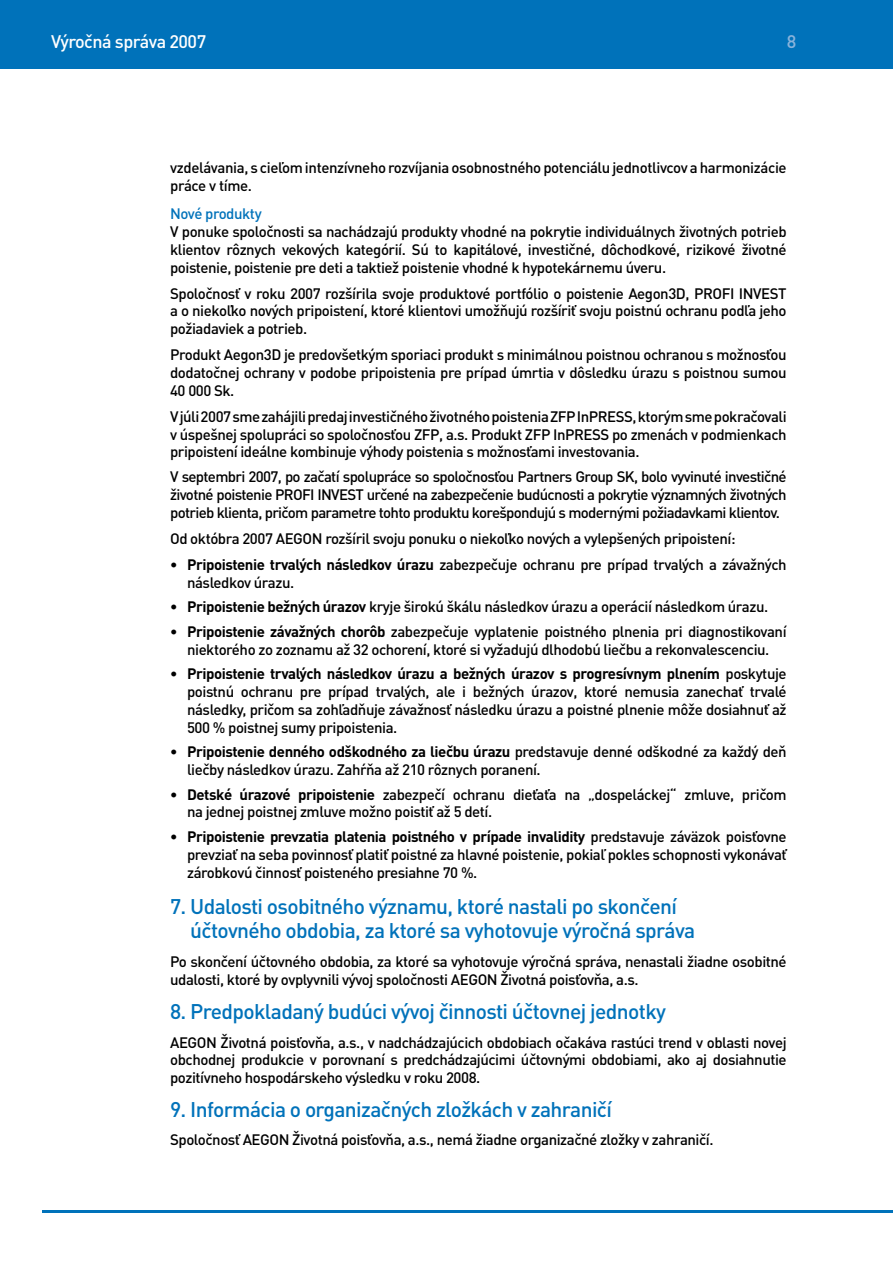
<style>
.page{position:relative;width:893px;height:1263px;background:#fff}
.page>*{position:absolute;margin:0;border:0;box-sizing:border-box;transform-origin:0 0}
.t1{font:500 21px/23.7px "DIN Pro";letter-spacing:-.03em;color:#0072ba}
.t2{font:500 18px "DIN Pro";letter-spacing:-.03em;color:#fff}
.t3{font:500 18px "DIN Pro";color:#89b3db}
.t4{font:500 15px/17.7px "DIN Pro";letter-spacing:-.03em;color:#000;text-align:justify}
.t5{font:500 15px "DIN Pro";letter-spacing:-.03em;color:#0072ba}
.s1{font-weight:700}
</style>
<div class="page">
<div style="left:0;top:0;width:893px;height:68px;background:#0072ba"></div>
<hr style="left:43px;top:1210px;width:850px;height:3px;background:#0072ba">
<p class="t2" style="left:51px;top:29px;width:157px">Výročná správa 2007</p>
<p class="t3" style="left:787px;top:29px;width:11px">8</p>
<p class="t4" style="left:170px;top:158px;width:618px">vzdelávania, s cieľom intenzívneho rozvíjania osobnostného potenciálu jednotlivcov a harmonizácie práce v tíme.</p>
<p class="t5" style="left:170px;top:204px;width:93px">Nové produkty</p>
<p class="t4" style="left:170px;top:222px;width:618px">V ponuke spoločnosti sa nachádzajú produkty vhodné na pokrytie individuálnych životných potrieb klientov rôznych vekových kategórií. Sú to kapitálové, investičné, dôchodkové, rizikové životné poistenie, poistenie pre deti a taktiež poistenie vhodné k hypotekárnemu úveru.</p>
<p class="t4" style="left:170px;top:284px;width:618px">Spoločnosť v roku 2007 rozšírila svoje produktové portfólio o poistenie Aegon3D, PROFI INVEST a o niekoľko nových pripoistení, ktoré klientovi umožňujú rozšíriť svoju poistnú ochranu podľa jeho požiadaviek a potrieb.</p>
<p class="t4" style="left:170px;top:345px;width:618px">Produkt Aegon3D je predovšetkým sporiaci produkt s minimálnou poistnou ochranou s možnosťou dodatočnej ochrany v podobe pripoistenia pre prípad úmrtia v dôsledku úrazu s poistnou sumou 40 000 Sk.</p>
<p class="t4" style="left:170px;top:407px;width:618px">Vjúli 2007 sme zahájili predaj investičného životného poistenia ZFP InPRESS, ktorým sme pokračovali v úspešnej spolupráci so spoločnosťou ZFP, a.s. Produkt ZFP InPRESS po zmenách v podmienkach pripoistení ideálne kombinuje výhody poistenia s možnosťami investovania.</p>
<p class="t4" style="left:170px;top:467px;width:618px">V septembri 2007, po začatí spolupráce so spoločnosťou Partners Group SK, bolo vyvinuté investičné životné poistenie PROFI INVEST určené na zabezpečenie budúcnosti a pokrytie významných životných potrieb klienta, pričom parametre tohto produktu korešpondujú s modernými požiadavkami klientov.</p>
<p class="t4" style="left:170px;top:529px;width:567px">Od októbra 2007 AEGON rozšíril svoju ponuku o niekoľko nových a vylepšených pripoistení:</p>
<p class="t4" style="left:187px;top:555px;width:601px;text-indent:-17px"><span class="s1">• Pripoistenie trvalých následkov úrazu</span> zabezpečuje ochranu pre prípad trvalých a závažných následkov úrazu.</p>
<p class="t4" style="left:170px;top:597px;width:600px"><span class="s1">• Pripoistenie bežných úrazov</span> kryje širokú škálu následkov úrazu a operácií následkom úrazu.</p>
<p class="t4" style="left:170px;top:622px;width:618px;text-align:center"><span class="s1">• Pripoistenie závažných chorôb</span> zabezpečuje vyplatenie poistného plnenia pri diagnostikovaní niektorého zo zoznamu až 32 ochorení, ktoré si vyžadujú dlhodobú liečbu a rekonvalescenciu.</p>
<p class="t4" style="left:187px;top:665px;width:601px;text-indent:-17px"><span class="s1">• Pripoistenie trvalých následkov úrazu a bežných úrazov s progresívnym plnením</span> poskytuje poistnú ochranu pre prípad trvalých, ale i bežných úrazov, ktoré nemusia zanechať trvalé následky, pričom sa zohľadňuje závažnosť následku úrazu a poistné plnenie môže dosiahnuť až 500 % poistnej sumy pripoistenia.</p>
<p class="t4" style="left:187px;top:742px;width:601px;text-indent:-17px"><span class="s1">• Pripoistenie denného odškodného za liečbu úrazu</span> predstavuje denné odškodné za každý deň liečby následkov úrazu. Zahŕňa až 210 rôznych poranení.</p>
<p class="t4" style="left:187px;top:785px;width:601px;text-indent:-17px"><span class="s1">• Detské úrazové pripoistenie</span> zabezpečí ochranu dieťaťa na „dospeláckej“ zmluve, pričom na jednej poistnej zmluve možno poistiť až 5 detí.</p>
<p class="t4" style="left:187px;top:827px;width:601px;text-indent:-17px"><span class="s1">• Pripoistenie prevzatia platenia poistného v prípade invalidity</span> predstavuje záväzok poisťovne prevziať na seba povinnosť platiť poistné za hlavné poistenie, pokiaľ pokles schopnosti vykonávať zárobkovú činnosť poisteného presiahne 70 %.</p>
<h1 class="t1" style="left:190px;top:894px;width:506px;text-indent:-20px">7. Udalosti osobitného významu, ktoré nastali po skončení účtovného obdobia, za ktoré sa vyhotovuje výročná správa</h1>
<p class="t4" style="left:170px;top:952px;width:618px">Po skončení účtovného obdobia, za ktoré sa vyhotovuje výročná správa, nenastali žiadne osobitné udalosti, ktoré by ovplyvnili vývoj spoločnosti AEGON Životná poisťovňa, a.s.</p>
<h1 class="t1" style="left:170px;top:998px;width:497px">8. Predpokladaný budúci vývoj činnosti účtovnej jednotky</h1>
<p class="t4" style="left:170px;top:1033px;width:618px">AEGON Životná poisťovňa, a.s., v nadchádzajúcich obdobiach očakáva rastúci trend v oblasti novej obchodnej produkcie v porovnaní s predchádzajúcimi účtovnými obdobiami, ako aj dosiahnutie pozitívneho hospodárskeho výsledku v roku 2008.</p>
<h1 class="t1" style="left:170px;top:1097px;width:443px">9. Informácia o organizačných zložkách v zahraničí</h1>
<p class="t4" style="left:170px;top:1130px;width:545px">Spoločnosť AEGON Životná poisťovňa, a.s., nemá žiadne organizačné zložky v zahraničí.</p>
</div>
